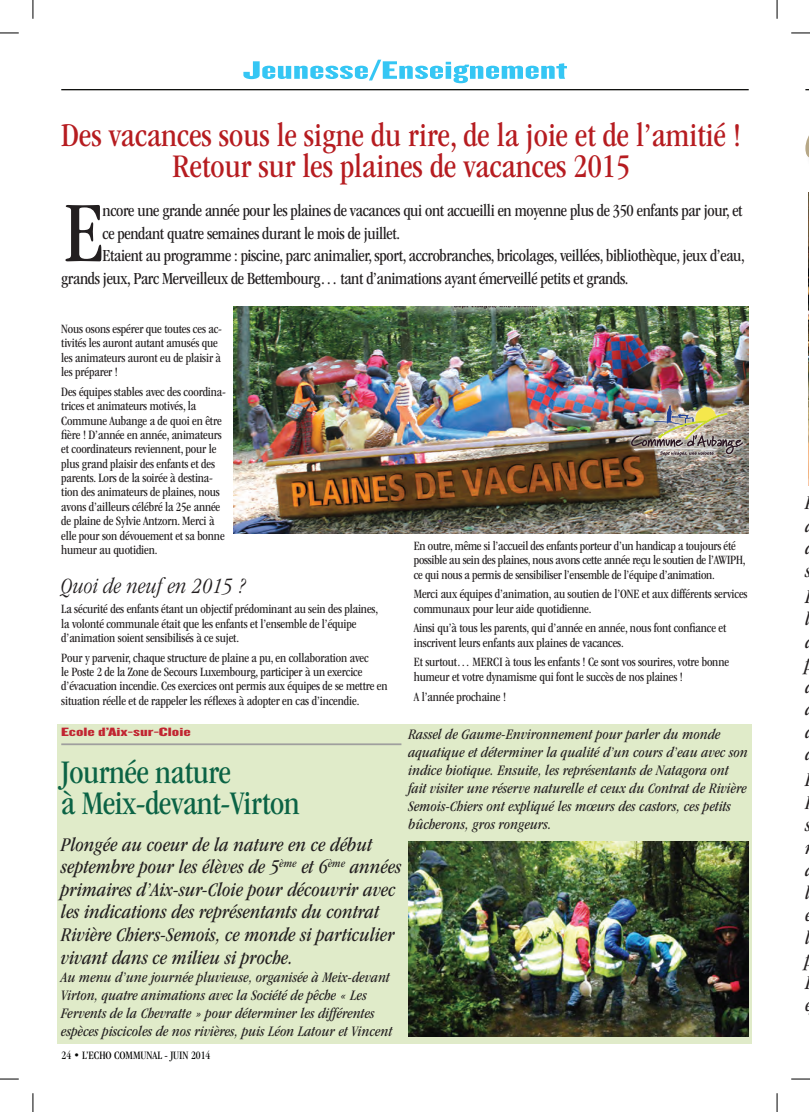
<style>
.page{position:relative;width:810px;height:1112px;background:#fff}
.page>*{position:absolute;margin:0;border:0;box-sizing:border-box;transform-origin:0 0}
.t1{font:condensed 88.88px "ITC Garamond Std";color:#231f20}
.t2{font:condensed 34.12px/31.2px "ITC Garamond Std";color:#b61c20;text-align:center}
.t3{font:condensed 34.12px/31.2px "ITC Garamond Std";letter-spacing:-.01em;color:#0b6345}
.t4{font:26.25px "Knockout HTF68 Full Featherwt";color:#35c6f4;scale:2 1}
.t5{font:italic 300 condensed 22.5px "ITC Garamond Std";letter-spacing:.01em;color:#231f20}
.t6{font:italic condensed 20px/22.5px "ITC Garamond Std";letter-spacing:.01em;color:#231f20}
.t7{font:condensed 17.5px "ITC Garamond Std";letter-spacing:-.02em;color:#231f20}
.t8{font:italic condensed 15px/18px "ITC Garamond Std";letter-spacing:.01em;color:#231f20}
.t9{font:condensed 13.12px/14.4px "ITC Garamond Std";letter-spacing:-.01em;color:#231f20}
.t10{font:12.5px "Knockout HTF68 Full Featherwt";color:#c12531;scale:2 1}
.t11{font:condensed 11.75px "ITC Garamond Std";color:#040503}
</style>
<div class="page">
<hr style="left:61px;top:89px;width:688px;height:1px;background:#040503">
<img style="left:233px;top:306px;width:515px;height:227px">
<svg style="left:805px;top:135px;width:4px;height:23px"></svg>
<div style="left:58px;top:724px;width:694px;height:319px;background:#e0ebc9"></div>
<hr style="left:61px;top:743px;width:340px;height:2px;background:#9f9f9e">
<img style="left:409px;top:841px;width:340px;height:195px">
<div style="left:627px;top:401px;width:119px;height:58px;background:#fff;opacity:.4"></div>
<img style="left:631px;top:405px;width:112px;height:50px">
<svg style="left:0;top:32px;width:19px;height:2px"></svg>
<svg style="left:791px;top:32px;width:19px;height:2px"></svg>
<svg style="left:0;top:1078px;width:19px;height:1px"></svg>
<svg style="left:791px;top:1078px;width:19px;height:1px"></svg>
<svg style="left:32px;top:0;width:2px;height:19px"></svg>
<svg style="left:32px;top:1093px;width:2px;height:18px"></svg>
<svg style="left:776px;top:0;width:2px;height:19px"></svg>
<svg style="left:776px;top:1093px;width:2px;height:18px"></svg>
<h3 class="t4" style="left:243px;top:57px;width:164px">Jeunesse/Enseignement</h3>
<h2 class="t2" style="left:61px;top:119px;width:681px">Des vacances sous le signe du rire, de la joie et de l’amitié !<br>Retour sur les plaines de vacances 2015</h2>
<h1 class="t1" style="left:64px;top:183px;width:42px">E</h1>
<h3 class="t7" style="left:103px;top:201px;width:642px">ncore une grande année pour les plaines de vacances qui ont accueilli en moyenne plus de 350 enfants par jour, et</h3>
<h3 class="t7" style="left:103px;top:223px;width:299px">ce pendant quatre semaines durant le mois de juillet.</h3>
<h3 class="t7" style="left:103px;top:246px;width:644px">Etaient au programme : piscine, parc animalier, sport, accrobranches, bricolages, veillées, bibliothèque, jeux d’eau,</h3>
<h3 class="t7" style="left:61px;top:268px;width:569px">grands jeux, Parc Merveilleux de Bettembourg… tant d’animations ayant émerveillé petits et grands.</h3>
<p class="t9" style="left:61px;top:321px;width:162px">Nous osons espérer que toutes ces ac&shy;tivités les auront autant amusés que les animateurs auront eu de plaisir à les préparer !</p>
<p class="t9" style="left:61px;top:384px;width:166px">Des équipes stables avec des coordina&shy;trices et animateurs motivés, la Commune Aubange a de quoi en être fière ! D’année en année, animateurs et coordinateurs reviennent, pour le plus grand plaisir des enfants et des parents. Lors de la soirée à destina&shy;tion des animateurs de plaines, nous avons d’ailleurs célébré la 25e année de plaine de Sylvie Antzorn. Merci à elle pour son dévouement et sa bonne humeur au quotidien.</p>
<h3 class="t5" style="left:61px;top:574px;width:186px">Quoi de neuf en 2015 ?</h3>
<p class="t9" style="left:61px;top:601px;width:318px">La sécurité des enfants étant un objectif prédominant au sein des plaines, la volonté communale était que les enfants et l’ensemble de l’équipe d’animation soient sensibilisés à ce sujet.</p>
<p class="t9" style="left:61px;top:650px;width:328px">Pour y parvenir, chaque structure de plaine a pu, en collaboration avec<br>le Poste 2 de la Zone de Secours Luxembourg, participer à un exercice d’évacuation incendie. Ces exercices ont permis aux équipes de se mettre en situation réelle et de rappeler les réflexes à adopter en cas d’incendie.</p>
<p class="t9" style="left:414px;top:538px;width:333px">En outre, même si l’accueil des enfants porteur d’un handicap a toujours été possible au sein des plaines, nous avons cette année reçu le soutien de l’AWIPH, ce qui nous a permis de sensibiliser l’ensemble de l’équipe d’animation.</p>
<p class="t9" style="left:414px;top:587px;width:335px">Merci aux équipes d’animation, au soutien de l’ONE et aux différents services communaux pour leur aide quotidienne.</p>
<p class="t9" style="left:414px;top:621px;width:314px">Ainsi qu’à tous les parents, qui d’année en année, nous font confiance et inscrivent leurs enfants aux plaines de vacances.</p>
<p class="t9" style="left:414px;top:655px;width:317px">Et surtout… MERCI à tous les enfants ! Ce sont vos sourires, votre bonne humeur et votre dynamisme qui font le succès de nos plaines !</p>
<p class="t9" style="left:414px;top:689px;width:94px">A l’année prochaine !</p>
<p class="t10" style="left:61px;top:725px;width:66px">Ecole d’Aix-sur-Cloie</p>
<h2 class="t3" style="left:61px;top:756px;width:240px">Journée nature<br>à Meix-devant-Virton</h2>
<p class="t6" style="left:61px;top:833px;width:342px">Plongée au coeur de la nature en ce début septembre pour les élèves de 5<sup>ème</sup> et 6<sup>ème</sup> années primaires d’Aix-sur-Cloie pour découvrir avec les indications des représentants du contrat Rivière Chiers-Semois, ce monde si particulier vivant dans ce milieu si proche.</p>
<p class="t8" style="left:61px;top:967px;width:333px">Au menu d’une journée pluvieuse, organisée à Meix-devant Virton, quatre animations avec la Société de pêche « Les Fervents de la Chevratte » pour déterminer les différentes espèces piscicoles de nos rivières, puis Léon Latour et Vincent</p>
<p class="t8" style="left:409px;top:724px;width:341px">Rassel de Gaume-Environnement pour parler du monde aquatique et déterminer la qualité d’un cours d’eau avec son indice biotique. Ensuite, les représentants de Natagora ont fait visiter une réserve naturelle et ceux du Contrat de Rivière Semois-Chiers ont expliqué les mœurs des castors, ces petits bûcherons, gros rongeurs.</p>
<p class="t11" style="left:62px;top:1048px;width:150px">24 • L’ECHO COMMUNAL - JUIN 2014</p>
<h3 class="t6" style="left:805px;top:491px;width:11px">P a</h3>
<h3 class="t6" style="left:805px;top:559px;width:7px">s</h3>
<h3 class="t6" style="left:805px;top:607px;width:6px">l</h3>
<h3 class="t6" style="left:805px;top:652px;width:10px">p</h3>
<h3 class="t6" style="left:805px;top:697px;width:11px">a</h3>
<h3 class="t6" style="left:805px;top:768px;width:11px">E</h3>
<h3 class="t6" style="left:805px;top:813px;width:7px">s</h3>
<h3 class="t6" style="left:805px;top:858px;width:11px">a l é l p</h3>
<h3 class="t6" style="left:805px;top:993px;width:9px">e</h3>
</div>
